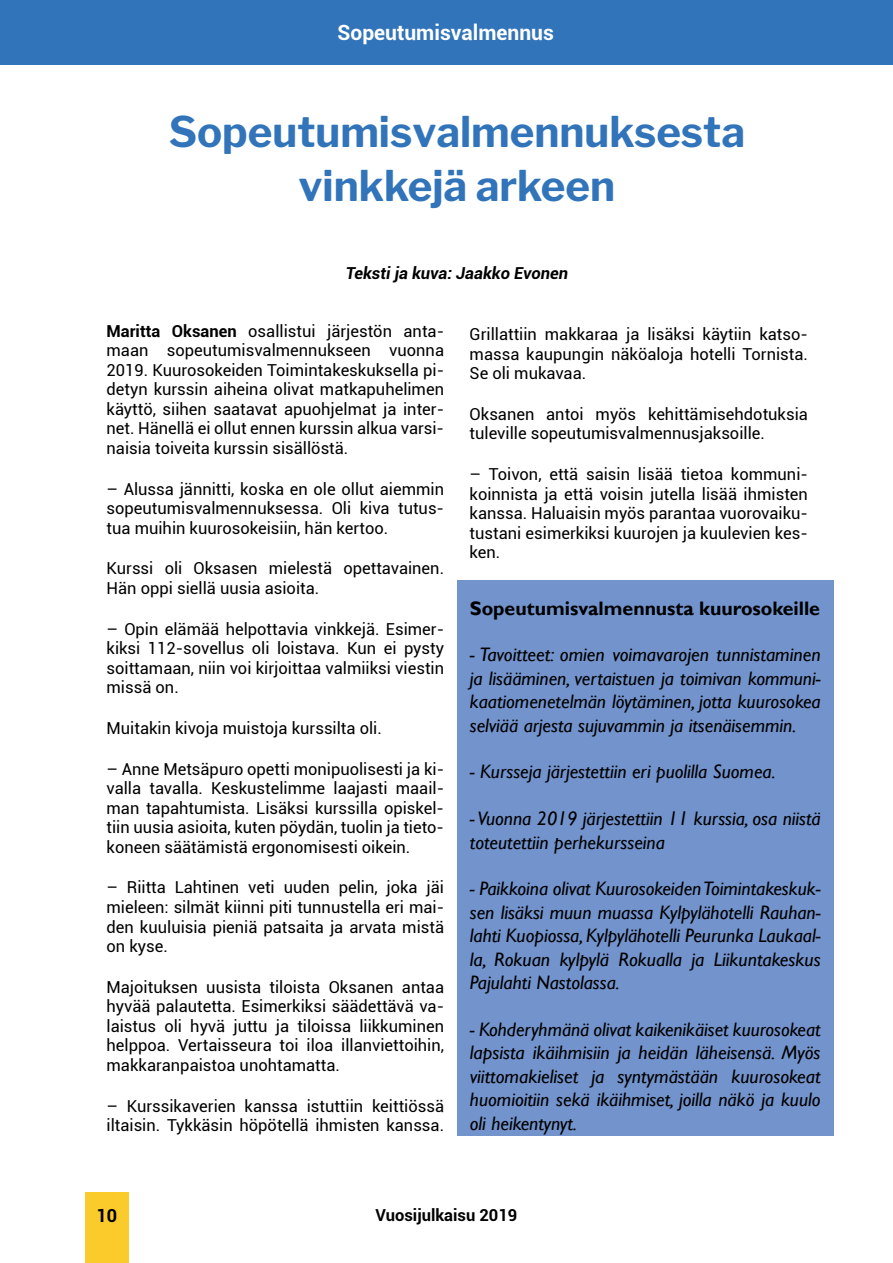
<style>
.page{position:relative;width:893px;height:1263px;background:#fff}
.page>*{position:absolute;margin:0;border:0;box-sizing:border-box;transform-origin:0 0}
.t1{font:700 42px/54px "Libre Franklin";color:#3174ba;text-align:center}
.t2{font:700 21px "Roboto";color:#fff}
.t3{font:italic 19.5px/23.4px "Gill Sans";color:#000;text-align:justify}
.t4{font:700 19.5px "Gill Sans";color:#000}
.t5{font:700 18px "Roboto";color:#000}
.t6{font:16.5px/19.5px "Roboto";color:#000;text-align:justify}
.t7{font:italic 700 16.5px "Roboto";color:#000}
.t8{font:700 16.5px "Roboto";color:#000}
.s1{font-weight:700}
</style>
<div class="page">
<div style="left:85px;top:1192px;width:44px;height:71px;background:#facb2a"></div>
<div style="left:0;top:0;width:893px;height:65px;background:#3174ba"></div>
<div style="left:457px;top:580px;width:376px;height:555px;background:#7293cc"></div>
<p class="t2" style="left:338px;top:17px;width:218px">Sopeutumisvalmennus</p>
<h1 class="t1" style="left:169px;top:105px;width:578px">Sopeutumisvalmennuksesta vinkkejä arkeen</h1>
<p class="t7" style="left:346px;top:262px;width:224px">Teksti ja kuva: Jaakko Evonen</p>
<p class="t6" style="left:107px;top:321px;width:339px"><span class="s1">Maritta Oksanen</span> osallistui järjestön anta&shy;maan sopeutumisvalmennukseen vuonna 2019. Kuurosokeiden Toimintakeskuksella pi&shy;detyn kurssin aiheina olivat matkapuhelimen käyttö, siihen saatavat apuohjelmat ja inter&shy;net. Hänellä ei ollut ennen kurssin alkua varsi&shy;naisia toiveita kurssin sisällöstä.</p>
<p class="t6" style="left:107px;top:478px;width:339px">– Alussa jännitti, koska en ole ollut aiemmin sopeutumisvalmennuksessa. Oli kiva tutus&shy;tua muihin kuurosokeisiin, hän kertoo.</p>
<p class="t6" style="left:107px;top:558px;width:336px">Kurssi oli Oksasen mielestä opettavainen.<br>Hän oppi siellä uusia asioita.</p>
<p class="t6" style="left:107px;top:618px;width:339px">– Opin elämää helpottavia vinkkejä. Esimer&shy;kiksi 112-sovellus oli loistava. Kun ei pysty soittamaan, niin voi kirjoittaa valmiiksi viestin missä on.</p>
<p class="t6" style="left:107px;top:718px;width:274px">Muitakin kivoja muistoja kurssilta oli.</p>
<p class="t6" style="left:107px;top:758px;width:339px">– Anne Metsäpuro opetti monipuolisesti ja ki&shy;valla tavalla. Keskustelimme laajasti maail&shy;man tapahtumista. Lisäksi kurssilla opiskel&shy;tiin uusia asioita, kuten pöydän, tuolin ja tieto&shy;koneen säätämistä ergonomisesti oikein.</p>
<p class="t6" style="left:107px;top:877px;width:339px">– Riitta Lahtinen veti uuden pelin, joka jäi mieleen: silmät kiinni piti tunnustella eri mai&shy;den kuuluisia pieniä patsaita ja arvata mistä on kyse.</p>
<p class="t6" style="left:107px;top:976px;width:339px">Majoituksen uusista tiloista Oksanen antaa hyvää palautetta. Esimerkiksi säädettävä va&shy;laistus oli hyvä juttu ja tiloissa liikkuminen helppoa. Vertaisseura toi iloa illanviettoihin, makkaranpaistoa unohtamatta.</p>
<p class="t6" style="left:107px;top:1095px;width:339px">– Kurssikaverien kanssa istuttiin keittiössä iltaisin. Tykkäsin höpötellä ihmisten kanssa.</p>
<p class="t6" style="left:470px;top:324px;width:340px;text-align:left">Grillattiin makkaraa ja lisäksi käytiin katso&shy;massa kaupungin näköaloja hotelli Tornista.<br>Se oli mukavaa.</p>
<p class="t6" style="left:470px;top:404px;width:340px">Oksanen antoi myös kehittämisehdotuksia tuleville sopeutumisvalmennusjaksoille.</p>
<p class="t6" style="left:470px;top:464px;width:340px">– Toivon, että saisin lisää tietoa kommuni&shy;koinnista ja että voisin jutella lisää ihmisten kanssa. Haluaisin myös parantaa vuorovaiku&shy;tustani esimerkiksi kuurojen ja kuulevien kes&shy;ken.</p>
<p class="t4" style="left:470px;top:596px;width:352px">Sopeutumisvalmennusta kuurosokeille</p>
<p class="t3" style="left:470px;top:643px;width:352px">- Tavoitteet: omien voimavarojen tunnistaminen ja lisääminen, vertaistuen ja toimivan kommuni&shy;kaatiomenetelmän löytäminen, jotta kuurosokea selviää arjesta sujuvammin ja itsenäisemmin.</p>
<p class="t3" style="left:470px;top:760px;width:307px">- Kursseja järjestettiin eri puolilla Suomea.</p>
<p class="t3" style="left:470px;top:807px;width:352px">- Vuonna 2019 järjestettiin 11 kurssia, osa niistä toteutettiin perhekursseina</p>
<p class="t3" style="left:470px;top:877px;width:352px">- Paikkoina olivat Kuurosokeiden Toimintakeskuk&shy;sen lisäksi muun muassa Kylpylähotelli Rauhan&shy;lahti Kuopiossa, Kylpylähotelli Peurunka Laukaal&shy;la, Rokuan kylpylä Rokualla ja Liikuntakeskus Pajulahti Nastolassa.</p>
<p class="t3" style="left:470px;top:1018px;width:352px">- Kohderyhmänä olivat kaikenikäiset kuurosokeat lapsista ikäihmisiin ja heidän läheisensä. Myös viittomakieliset ja syntymästään kuurosokeat huomioitiin sekä ikäihmiset, joilla näkö ja kuulo oli heikentynyt.</p>
<p class="t5" style="left:97px;top:1203px;width:22px">10</p>
<p class="t8" style="left:376px;top:1203px;width:143px">Vuosijulkaisu 2019</p>
</div>
